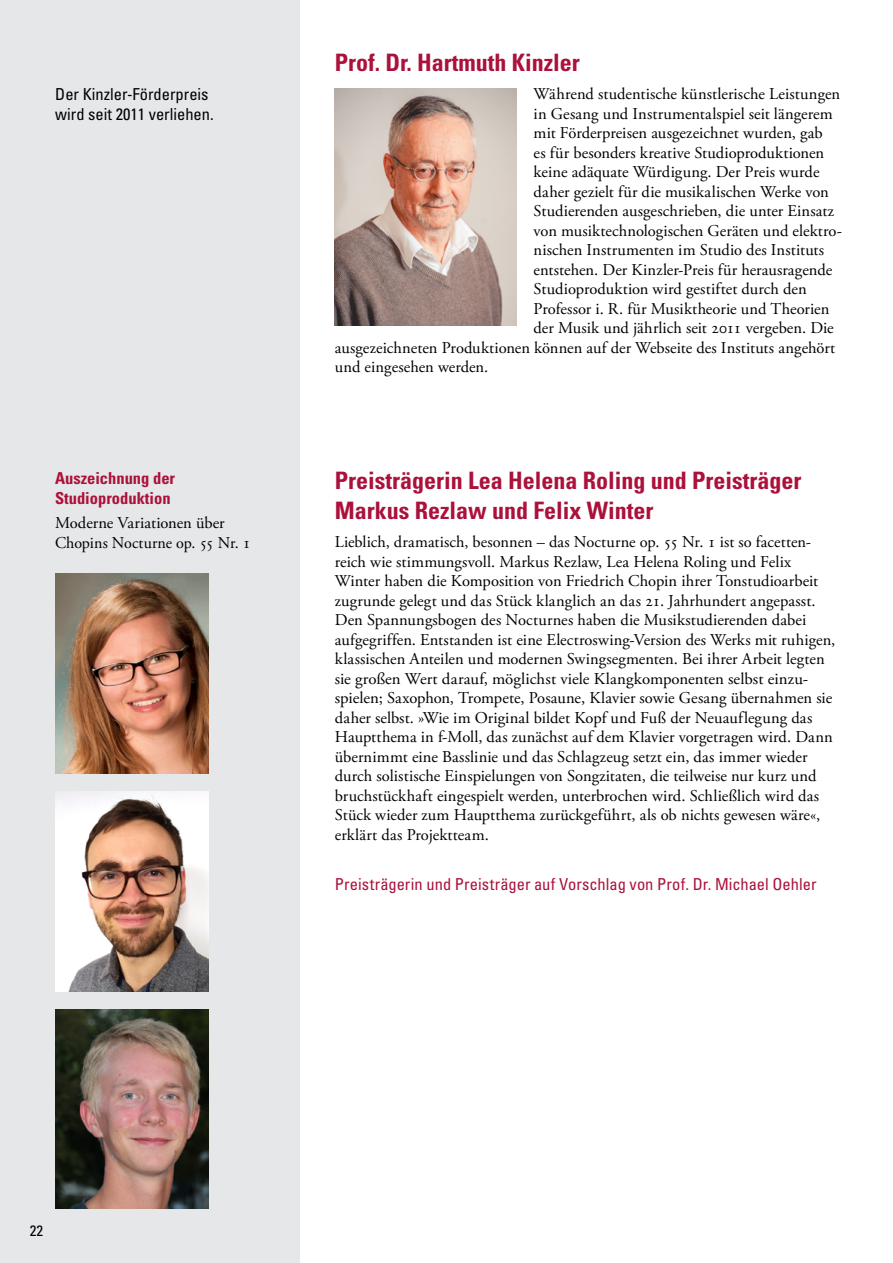
<style>
.page{position:relative;width:893px;height:1263px;background:#fff}
.page>*{position:absolute;margin:0;border:0;box-sizing:border-box;transform-origin:0 0}
.t1{font:700 condensed 24px/30px "Univers LT Std";color:#ab113b}
.t2{font:16.5px/19.5px "Adobe Garamond Pro";letter-spacing:.005em;color:#000}
.t3{font:condensed 16.5px "Univers LT Std";letter-spacing:.005em;color:#ab113b}
.t4{font:condensed 16.5px/19.8px "Univers LT Std";color:#000}
.t5{font:700 condensed 16.5px/19.8px "Univers LT Std";color:#ab113b}
.t6{font:condensed 15px "Univers LT Std";color:#000}
</style>
<div class="page">
<div style="left:0;top:0;width:300px;height:1263px;background:#e6e7e8"></div>
<img style="left:335px;top:88px;width:182px;height:237px">
<img style="left:55px;top:574px;width:153px;height:200px">
<img style="left:55px;top:1009px;width:153px;height:200px">
<img style="left:55px;top:792px;width:153px;height:199px">
<p class="t4" style="left:55px;top:84px;width:160px">Der Kinzler-Förderpreis wird seit 2011 verliehen.</p>
<p class="t5" style="left:55px;top:468px;width:122px">Auszeichnung der<br>Studioproduktion</p>
<p class="t2" style="left:55px;top:513px;width:197px">Moderne Variationen über<br>Chopins Nocturne op. 55 Nr. 1</p>
<h1 class="t1" style="left:335px;top:48px;width:246px">Prof. Dr. Hartmuth Kinzler</h1>
<p class="t2" style="left:534px;top:85px;width:308px">Während studentische künstlerische Leistungen</p>
<p class="t2" style="left:534px;top:104px;width:301px">in Gesang und Instrumentalspiel seit längerem</p>
<p class="t2" style="left:534px;top:124px;width:291px">mit Förderpreisen ausgezeichnet wurden, gab</p>
<p class="t2" style="left:534px;top:143px;width:292px">es für besonders kreative Studioproduktionen</p>
<p class="t2" style="left:534px;top:163px;width:287px">keine adäquate Würdigung. Der Preis wurde</p>
<p class="t2" style="left:534px;top:183px;width:297px">daher gezielt für die musikalischen Werke von</p>
<p class="t2" style="left:534px;top:202px;width:302px">Studierenden ausgeschrieben, die unter Einsatz</p>
<p class="t2" style="left:534px;top:222px;width:310px">von musiktechnologischen Geräten und elektro-</p>
<p class="t2" style="left:534px;top:241px;width:292px">nischen Instrumenten im Studio des Instituts</p>
<p class="t2" style="left:534px;top:261px;width:300px">entstehen. Der Kinzler-Preis für herausragende</p>
<p class="t2" style="left:534px;top:280px;width:275px">Studioproduktion wird gestiftet durch den</p>
<p class="t2" style="left:534px;top:300px;width:297px">Professor i. R. für Musiktheorie und Theorien</p>
<p class="t2" style="left:534px;top:319px;width:302px">der Musik und jährlich seit 2011 vergeben. Die</p>
<p class="t2" style="left:335px;top:339px;width:502px">ausgezeichneten Produktionen können auf der Webseite des Instituts angehört</p>
<p class="t2" style="left:335px;top:358px;width:155px">und eingesehen werden.</p>
<h1 class="t1" style="left:335px;top:466px;width:468px">Preisträgerin Lea Helena Roling und Preisträger<br>Markus Rezlaw und Felix Winter</h1>
<p class="t2" style="left:335px;top:533px;width:502px">Lieblich, dramatisch, besonnen – das Nocturne op. 55 Nr. 1 ist so facetten&shy;reich wie stimmungsvoll. Markus Rezlaw, Lea Helena Roling und Felix Winter haben die Komposition von Friedrich Chopin ihrer Tonstudioarbeit zugrunde gelegt und das Stück klanglich an das 21. Jahrhundert angepasst.<br>Den Spannungsbogen des Nocturnes haben die Musikstudierenden dabei aufgegriffen. Entstanden ist eine Electroswing-Version des Werks mit ruhigen, klassischen Anteilen und modernen Swingsegmenten. Bei ihrer Arbeit legten sie großen Wert darauf, möglichst viele Klangkomponenten selbst einzu&shy;spielen; Saxophon, Trompete, Posaune, Klavier sowie Gesang übernahmen sie daher selbst. »Wie im Original bildet Kopf und Fuß der Neuauflegung das Hauptthema in f-Moll, das zunächst auf dem Klavier vorgetragen wird. Dann übernimmt eine Basslinie und das Schlagzeug setzt ein, das immer wieder durch solistische Einspielungen von Songzitaten, die teilweise nur kurz und bruchstückhaft eingespielt werden, unterbrochen wird. Schließlich wird das Stück wieder zum Hauptthema zurückgeführt, als ob nichts gewesen wäre«, erklärt das Projektteam.</p>
<p class="t3" style="left:335px;top:873px;width:483px">Preisträgerin und Preisträger auf Vorschlag von Prof. Dr. Michael Oehler</p>
<p class="t6" style="left:30px;top:1221px;width:15px">22</p>
</div>
